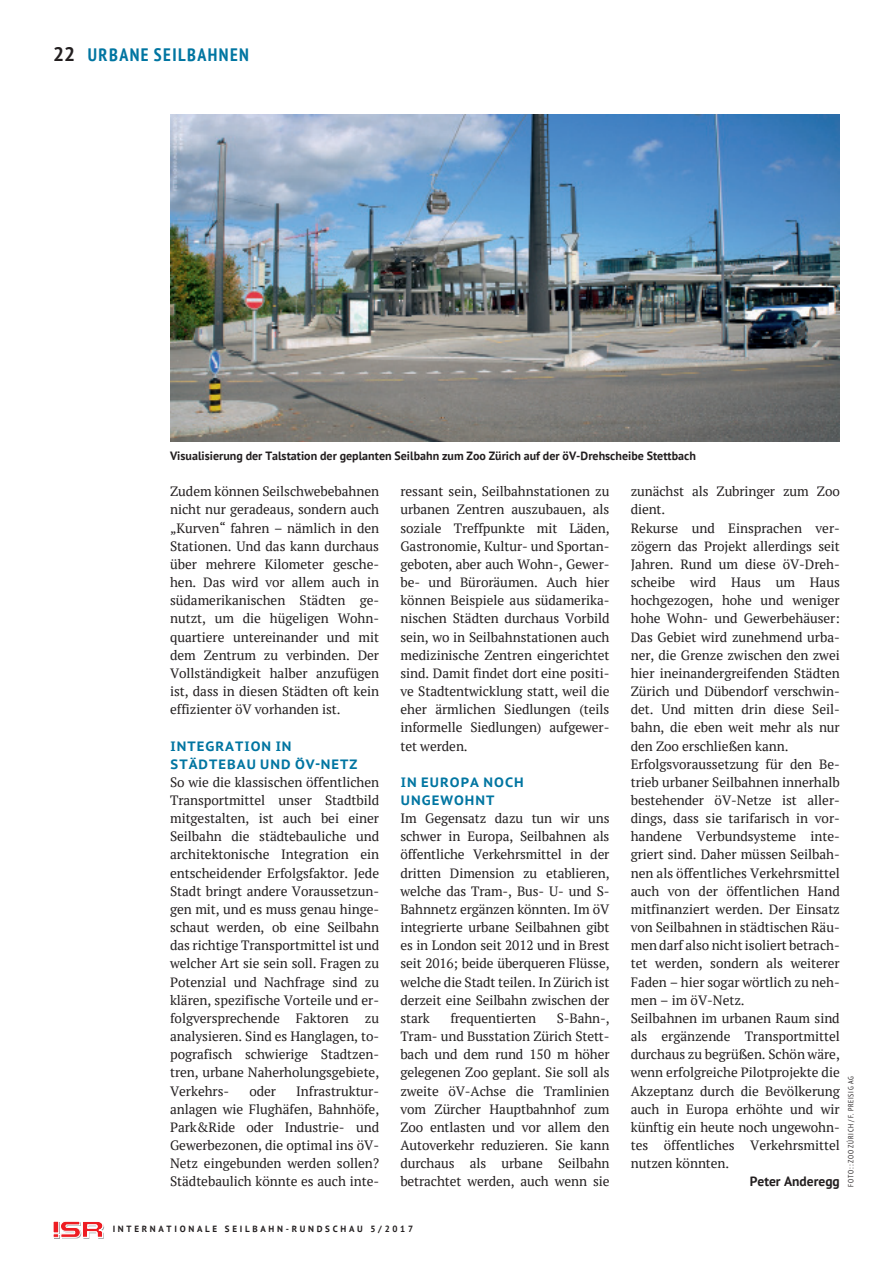
<style>
.page{position:relative;width:893px;height:1263px;background:#fff}
.page>*{position:absolute;margin:0;border:0;box-sizing:border-box;transform-origin:0 0}
.t1{font:700 19.5px "PT Sans";color:#231f20}
.t2{font:700 condensed 18px "PT Sans";letter-spacing:.08em;color:#0075a1}
.LTX{font:13.5px/18.1px "PT Serif";letter-spacing:-.005em;color:#231f20}
.ZWT{font:700 13.5px/18.1px "PT Sans Caption";letter-spacing:.075em;color:#0075a1}
.Autor{font:700 13.5px "PT Sans";color:#231f20}
.BTX{font:700 12px "PT Sans";color:#231f20}
.t3{font:700 9px "PT Sans";letter-spacing:.3em;color:#231f20}
.Credit{font:condensed 7.5px "PT Sans";letter-spacing:.09em;color:#231f20}
</style>
<div class="page">
<svg style="left:53px;top:1221px;width:51px;height:18px"></svg>
<img style="left:170px;top:115px;width:670px;height:327px">
<p class="t1" style="left:53px;top:41px;width:24px">22</p>
<p class="t2" style="left:88px;top:42px;width:163px">URBANE SEILBAHNEN</p>
<p class="BTX" style="left:170px;top:448px;width:527px">Visualisierung der Talstation der geplanten Seilbahn zum Zoo Zürich auf der öV-Drehscheibe Stettbach</p>
<p class="LTX" style="left:170px;top:482px;width:211px">Zudem können Seilschwebebahnen nicht nur geradeaus, sondern auch „Kurven“ fahren – nämlich in den<br>Stationen. Und das kann durchaus über mehrere Kilometer gesche&shy;hen. Das wird vor allem auch in südamerikanischen Städten ge&shy;nutzt, um die hügeligen Wohn&shy;quartiere untereinander und mit dem Zentrum zu verbinden. Der<br>Vollständigkeit halber anzufügen ist, dass in diesen Städten oft kein effizienter öV vorhanden ist.</p>
<p class="ZWT" style="left:171px;top:736px;width:188px">INTEGRATION IN<br>STÄDTEBAU UND ÖV-NETZ</p>
<p class="LTX" style="left:170px;top:773px;width:211px">So wie die klassischen öffentlichen Transportmittel unser Stadtbild mitgestalten, ist auch bei einer Seilbahn die städtebauliche und architektonische Integration ein entscheidender Erfolgsfaktor. Jede Stadt bringt andere Voraussetzun&shy;gen mit, und es muss genau hinge&shy;schaut werden, ob eine Seilbahn das richtige Transportmittel ist und welcher Art sie sein soll. Fragen zu Potenzial und Nachfrage sind zu klären, spezifische Vorteile und er&shy;folgversprechende Faktoren zu analysieren. Sind es Hanglagen, to&shy;pografisch schwierige Stadtzen&shy;tren, urbane Naherholungsgebiete, Verkehrs-</p>
<p class="LTX" style="left:170px;top:1081px;width:211px;text-indent:126px">Infrastruktur&shy;anlagen wie Flughäfen, Bahnhöfe,<br>Park&amp;Ride oder Industrie- und<br>Gewerbezonen, die optimal ins öV-<br>Netz eingebunden werden sollen?<br>Städtebaulich könnte es auch inte-</p>
<p class="LTX" style="left:249px;top:1081px;width:28px">oder</p>
<p class="LTX" style="left:400px;top:482px;width:211px;text-align:justify">ressant sein, Seilbahnstationen zu urbanen Zentren auszubauen, als soziale Treffpunkte mit Läden, Gastronomie, Kultur- und Sportan&shy;geboten, aber auch Wohn-, Gewer&shy;be- und Büroräumen. Auch hier können Beispiele aus südamerika&shy;nischen Städten durchaus Vorbild sein, wo in Seilbahnstationen auch medizinische Zentren eingerichtet sind. Damit findet dort eine positi&shy;ve Stadtentwicklung statt, weil die eher ärmlichen Siedlungen (teils informelle Siedlungen) aufgewer&shy;tet werden.</p>
<p class="ZWT" style="left:401px;top:773px;width:124px">IN EUROPA NOCH<br>UNGEWOHNT</p>
<p class="LTX" style="left:400px;top:809px;width:211px;text-align:justify">Im Gegensatz dazu tun wir uns schwer in Europa, Seilbahnen als öffentliche Verkehrsmittel in der dritten Dimension zu etablieren, welche das Tram-, Bus- U- und S-Bahnnetz ergänzen könnten. Im öV integrierte urbane Seilbahnen gibt es in London seit 2012 und in Brest seit 2016; beide überqueren Flüsse, welche die Stadt teilen. In Zürich ist derzeit eine Seilbahn zwischen der stark</p>
<p class="LTX" style="left:400px;top:1009px;width:211px;text-align:justify;text-indent:156px">S-Bahn-, Tram- und Busstation Zürich Stett&shy;bach und dem rund 150 m höher gelegenen Zoo geplant. Sie soll als zweite öV-Achse die Tramlinien vom Zürcher Hauptbahnhof zum Zoo entlasten und vor allem den Autoverkehr reduzieren. Sie kann durchaus als urbane Seilbahn betrachtet werden, auch wenn sie</p>
<p class="LTX" style="left:450px;top:1009px;width:87px">frequentierten</p>
<p class="t3" style="left:113px;top:1222px;width:302px">INTERNATIONALE SEILBAHN-RUNDSCHAU 5/2017</p>
<p class="LTX" style="left:631px;top:482px;width:211px">zunächst als Zubringer zum Zoo dient.</p>
<p class="LTX" style="left:631px;top:518px;width:211px">Rekurse und Einsprachen ver&shy;zögern das Projekt allerdings seit<br>Jahren. Rund um diese öV-Dreh&shy;scheibe wird Haus um Haus hochgezogen, hohe und weniger hohe Wohn- und Gewerbehäuser:<br>Das Gebiet wird zunehmend urba&shy;ner, die Grenze zwischen den zwei hier ineinandergreifenden Städten<br>Zürich und Dübendorf verschwin&shy;det. Und mitten drin diese Seil&shy;bahn, die eben weit mehr als nur den Zoo erschließen kann.</p>
<p class="LTX" style="left:631px;top:755px;width:211px">Erfolgsvoraussetzung für den Be&shy;trieb urbaner Seilbahnen innerhalb bestehender öV-Netze ist aller&shy;dings, dass sie tarifarisch in vor&shy;handene Verbundsysteme inte&shy;griert sind. Daher müssen Seilbah&shy;nen als öffentliches Verkehrsmittel auch von der öffentlichen Hand mitfinanziert werden. Der Einsatz von Seilbahnen in städtischen Räu&shy;men darf also nicht isoliert betrach&shy;tet werden, sondern als weiterer Faden – hier sogar wörtlich zu neh&shy;men – im öV-Netz.</p>
<p class="LTX" style="left:631px;top:1009px;width:211px">Seilbahnen im urbanen Raum sind als ergänzende Transportmittel durchaus zu begrüßen. Schön wäre, wenn erfolgreiche Pilotprojekte die<br>Akzeptanz durch die Bevölkerung auch in Europa erhöhte und wir künftig ein heute noch ungewohn&shy;tes öffentliches Verkehrsmittel nutzen könnten.</p>
<p class="Autor" style="left:750px;top:1173px;width:92px">Peter Anderegg</p>
<p class="Credit" style="left:846px;top:1186px;width:112px;rotate:-90deg">FOTO: : ZOO ZÚRICH / F. PREISIG AG</p>
</div>
